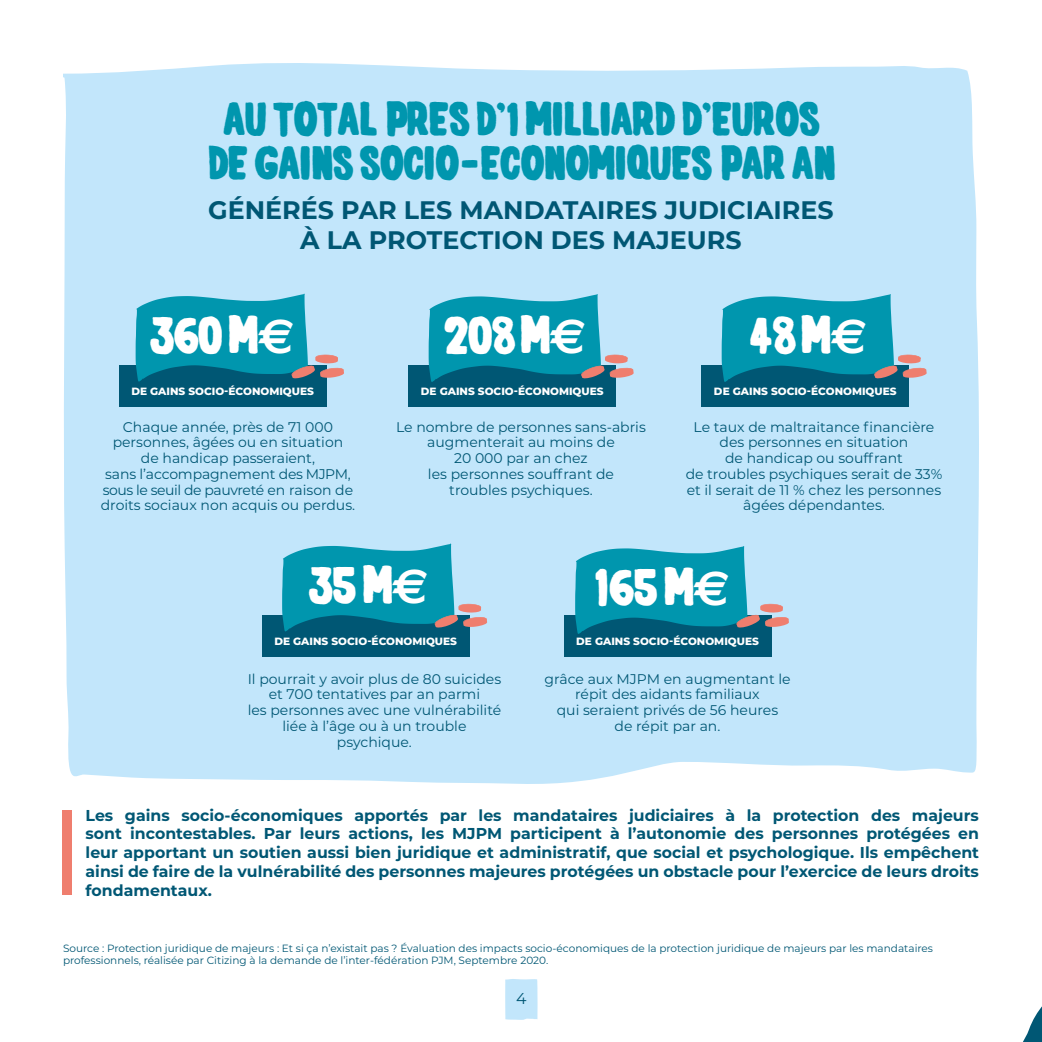
<style>
.page{position:relative;width:1042px;height:1042px;background:#fff}
.page>*{position:absolute;margin:0;border:0;box-sizing:border-box;transform-origin:0 0}
.t1{font:49px "elph chubba";letter-spacing:-.01em;color:#fff}
.t2{font:43.75px/68.2px "elph chubba";letter-spacing:-.01em;color:#0096ae}
.t3{font:700 25.38px/30.4px "Montserrat";color:#005774;text-align:center}
.t4{font:700 15.75px/18.9px "Montserrat";color:#005774;text-align:justify}
.t5{font:15.75px "Montserrat";color:#005774}
.t6{font:14px/15.8px "Montserrat";color:#005774;text-align:center}
.t7{font:10.5px/12.2px "Montserrat";color:#005774}
.t8{font:800 10.5px "Montserrat";color:#fff}
.s1{font-family:"Euro Sans";font-weight:700}
</style>
<div class="page">
<svg style="left:505px;top:979px;width:33px;height:41px"></svg>
<div style="left:63px;top:63px;width:916px;height:721px;background:#c2e6fb"></div>
<div style="left:119px;top:365px;width:208px;height:42px;background:#005774"></div>
<div style="left:262px;top:616px;width:208px;height:41px;background:#005774"></div>
<div style="left:563px;top:616px;width:208px;height:41px;background:#005774"></div>
<div style="left:408px;top:365px;width:208px;height:42px;background:#005774"></div>
<div style="left:701px;top:365px;width:208px;height:42px;background:#005774"></div>
<svg style="left:136px;top:294px;width:208px;height:87px;background:#2b9db4"></svg>
<svg style="left:429px;top:294px;width:205px;height:88px;background:#2b9db4"></svg>
<svg style="left:721px;top:294px;width:206px;height:88px;background:#2c9db4"></svg>
<svg style="left:282px;top:543px;width:205px;height:88px;background:#2c9eb4"></svg>
<svg style="left:575px;top:546px;width:214px;height:88px;background:#2f9eb5"></svg>
<div style="left:62px;top:810px;width:9px;height:85px;background:#ef7e6e"></div>
<svg style="left:1023px;top:1006px;width:19px;height:36px"></svg>
<h2 class="t2" style="left:223px;top:86px;width:598px">AU TOTAL PRES D 1 MILLIARD D EUROS</h2>
<h2 class="t2" style="left:207px;top:62px;width:629px;text-indent:494px">,<br>DE GAINS SOCIO-ECONOMIQUES PAR AN</h2>
<h3 class="t3" style="left:208px;top:193px;width:627px">GÉNÉRÉS PAR LES MANDATAIRES JUDICIAIRES<br>À LA PROTECTION DES MAJEURS</h3>
<h2 class="t2" style="left:496px;top:62px;width:12px">,</h2>
<h1 class="t1" style="left:149px;top:314px;width:148px">360 M<span class="s1">E</span></h1>
<p class="t8" style="left:131px;top:383px;width:184px">DE GAINS SOCIO-ÉCONOMIQUES</p>
<h1 class="t1" style="left:443px;top:314px;width:145px">208 M<span class="s1">E</span></h1>
<h1 class="t1" style="left:748px;top:314px;width:121px">48 M<span class="s1">E</span></h1>
<p class="t8" style="left:421px;top:383px;width:184px">DE GAINS SOCIO-ÉCONOMIQUES</p>
<p class="t8" style="left:714px;top:383px;width:184px">DE GAINS SOCIO-ÉCONOMIQUES</p>
<p class="t6" style="left:101px;top:418px;width:256px">Chaque année, près de 71 000 personnes, âgées ou en situation<br>de handicap passeraient,<br>sans l’accompagnement des MJPM, sous le seuil de pauvreté en raison de droits sociaux non acquis ou perdus.</p>
<p class="t6" style="left:396px;top:418px;width:251px">Le nombre de personnes sans-abris augmenterait au moins de<br>20 000 par an chez<br>les personnes souffrant de<br>troubles psychiques.</p>
<p class="t6" style="left:685px;top:418px;width:258px">Le taux de maltraitance financière des personnes en situation<br>de handicap ou souffrant<br>de troubles psychiques serait de 33% et il serait de 11 % chez les personnes âgées dépendantes.</p>
<h1 class="t1" style="left:307px;top:564px;width:123px">35 M<span class="s1">E</span></h1>
<h1 class="t1" style="left:594px;top:567px;width:138px">165 M<span class="s1">E</span></h1>
<p class="t8" style="left:274px;top:634px;width:184px">DE GAINS SOCIO-ÉCONOMIQUES</p>
<p class="t8" style="left:576px;top:634px;width:184px">DE GAINS SOCIO-ÉCONOMIQUES</p>
<p class="t6" style="left:248px;top:670px;width:255px">Il pourrait y avoir plus de 80 suicides et 700 tentatives par an parmi<br>les personnes avec une vulnérabilité liée à l’âge ou à un trouble psychique.</p>
<p class="t6" style="left:544px;top:670px;width:248px">grâce aux MJPM en augmentant le répit des aidants familiaux<br>qui seraient privés de 56 heures<br>de répit par an.</p>
<p class="t4" style="left:86px;top:804px;width:895px">Les gains socio-économiques apportés par les mandataires judiciaires à la protection des majeurs sont incontestables. Par leurs actions, les MJPM participent à l’autonomie des personnes protégées en leur apportant un soutien aussi bien juridique et administratif, que social et psychologique. Ils empêchent ainsi de faire de la vulnérabilité des personnes majeures protégées un obstacle pour l’exercice de leurs droits fondamentaux.</p>
<p class="t7" style="left:63px;top:941px;width:871px">Source : Protection juridique de majeurs : Et si ça n’existait pas ? Évaluation des impacts socio-économiques de la protection juridique de majeurs par les mandataires professionnels, réalisée par Citizing à la demande de l’inter-fédération PJM, Septembre 2020.</p>
<p class="t5" style="left:516px;top:987px;width:12px">4</p>
</div>
